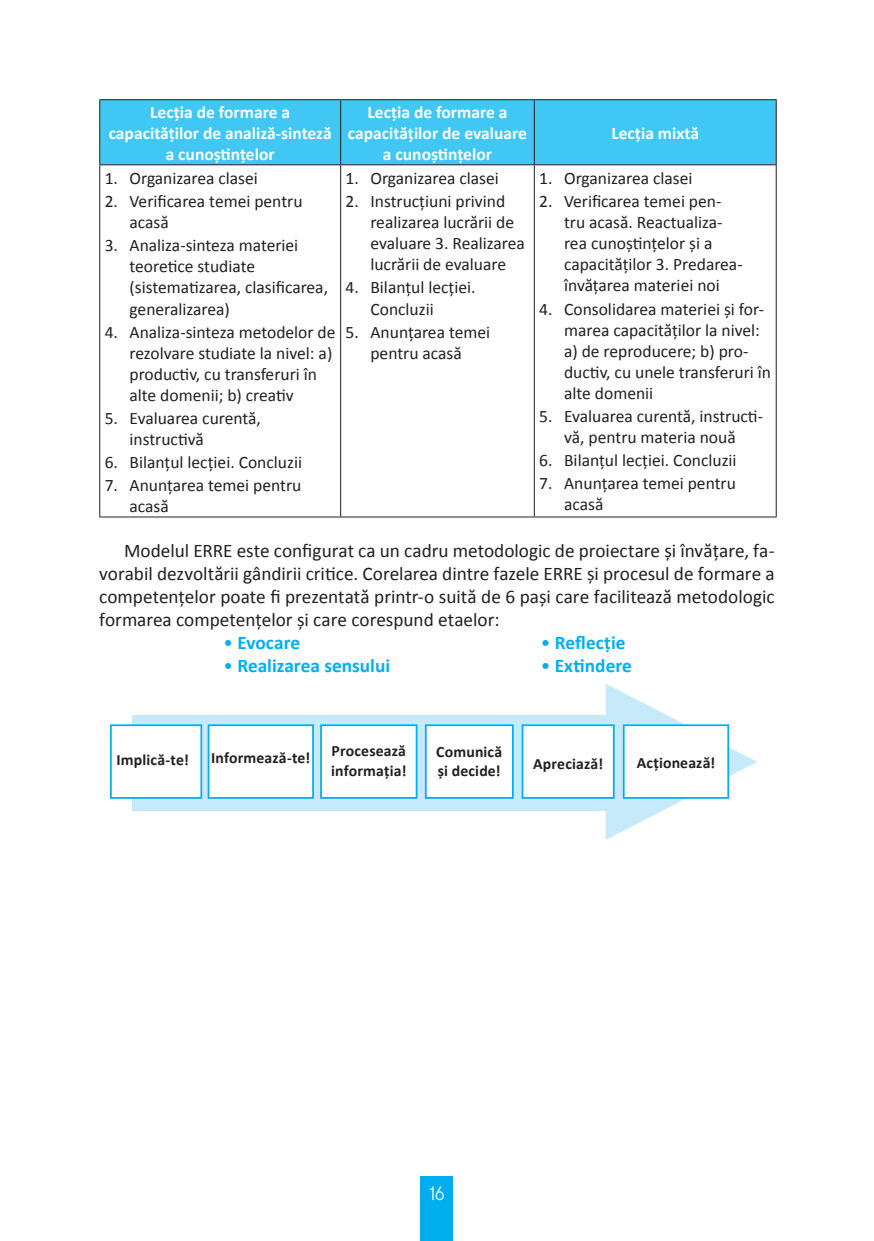
<style>
.page{position:relative;width:874px;height:1241px;background:#fff}
.page>*{position:absolute;margin:0;border:0;box-sizing:border-box;transform-origin:0 0}
.t1{font:19.25px/23.1px "Calibri";color:#231f20;text-align:justify}
.t2{font:700 19.25px "Calibri";color:#00aeef}
.t3{font:300 19.25px "GT Walsheim Pro";color:#fff;scale:.9 1}
.t4{font:17.5px/21px "Calibri";color:#231f20}
.t5{font:700 17.5px/21px "Calibri";color:#fff;text-align:center}
.t6{font:700 15.75px/19.2px "Calibri";letter-spacing:.01em;color:#231f20}
.s1{font-weight:400}
</style>
<div class="page">
<div style="left:420px;top:1176px;width:33px;height:64px;background:#00aeef"></div>
<svg style="left:605px;top:684px;width:151px;height:155px"></svg>
<div style="left:132px;top:715px;width:478px;height:95px;background:#c6eafa"></div>
<div style="left:100px;top:100px;width:675px;height:64px;background:#40c7f4"></div>
<hr style="left:99px;top:100px;width:1px;height:64px;background:#231f20">
<hr style="left:99px;top:99px;width:241px;height:1px;background:#231f20">
<hr style="left:340px;top:100px;width:1px;height:64px;background:#231f20">
<hr style="left:340px;top:99px;width:194px;height:1px;background:#231f20">
<hr style="left:534px;top:99px;width:242px;height:1px;background:#231f20">
<hr style="left:533px;top:100px;width:1px;height:64px;background:#231f20">
<hr style="left:775px;top:100px;width:1px;height:64px;background:#231f20">
<hr style="left:99px;top:165px;width:1px;height:351px;background:#231f20">
<hr style="left:99px;top:164px;width:241px;height:1px;background:#231f20">
<hr style="left:99px;top:516px;width:241px;height:1px;background:#231f20">
<hr style="left:340px;top:165px;width:1px;height:351px;background:#231f20">
<hr style="left:340px;top:164px;width:194px;height:1px;background:#231f20">
<hr style="left:534px;top:164px;width:242px;height:1px;background:#231f20">
<hr style="left:533px;top:165px;width:1px;height:351px;background:#231f20">
<hr style="left:775px;top:165px;width:1px;height:351px;background:#231f20">
<hr style="left:340px;top:516px;width:194px;height:1px;background:#231f20">
<hr style="left:534px;top:516px;width:242px;height:1px;background:#231f20">
<div style="left:110px;top:724px;width:92px;height:74px;background:#fff;border:2px solid #00aeef"></div>
<div style="left:207px;top:724px;width:107px;height:74px;background:#fff;border:2px solid #00aeef"></div>
<div style="left:320px;top:724px;width:97px;height:74px;background:#fff;border:2px solid #00aeef"></div>
<div style="left:424px;top:724px;width:89px;height:74px;background:#fff;border:2px solid #00aeef"></div>
<div style="left:521px;top:724px;width:93px;height:74px;background:#fff;border:2px solid #00aeef"></div>
<div style="left:622px;top:724px;width:106px;height:74px;background:#fff;border:2px solid #00aeef"></div>
<p class="t5" style="left:109px;top:101px;width:224px">Lecția de formare a capacităților de analiză-sinteză a cunoștințelor</p>
<p class="t5" style="left:348px;top:101px;width:180px">Lecția de formare a capacităților de evaluare a cunoștințelor</p>
<p class="t5" style="left:611px;top:122px;width:89px">Lecția mixtă</p>
<p class="t4" style="left:539px;top:167px;width:155px">1. Organizarea clasei</p>
<p class="t4" style="left:564px;top:190px;width:180px;text-indent:-25px">2. Verificarea temei pen&shy;tru acasă. Reactualiza&shy;rea cunoștințelor și a capacităților 3. Predarea&shy;învățarea materiei noi</p>
<p class="t4" style="left:564px;top:297px;width:208px;text-indent:-25px">4. Consolidarea materiei și for&shy;marea capacităților la nivel: a) de reproducere; b) pro&shy;ductiv, cu unele transferuri în alte domenii</p>
<p class="t4" style="left:539px;top:404px;width:225px;text-align:center">5. Evaluarea curentă, instructi&shy;vă, pentru materia nouă</p>
<p class="t4" style="left:539px;top:448px;width:199px">6. Bilanțul lecției. Concluzii</p>
<p class="t4" style="left:564px;top:471px;width:173px;text-indent:-25px">7. Anunțarea temei pentru acasă</p>
<p class="t1" style="left:99px;top:537px;width:676px;text-indent:25px">Modelul ERRE este configurat ca un cadru metodologic de proiectare și învățare, fa&shy;vorabil dezvoltării gândirii critice. Corelarea dintre fazele ERRE și procesul de formare a competențelor poate fi prezentată printr-o suită de 6 pași care facilitează metodologic formarea competențelor și care corespund etaelor:</p>
<p class="t2" style="left:223px;top:630px;width:78px"><span class="s1">•</span> Evocare</p>
<p class="t2" style="left:540px;top:630px;width:86px"><span class="s1">•</span> Reflecție</p>
<p class="t2" style="left:223px;top:653px;width:168px"><span class="s1">•</span> Realizarea sensului</p>
<p class="t2" style="left:540px;top:653px;width:93px"><span class="s1">•</span> Extindere</p>
<p class="t4" style="left:105px;top:167px;width:155px">1. Organizarea clasei</p>
<p class="t4" style="left:129px;top:190px;width:174px;text-indent:-25px">2. Verificarea temei pentru acasă</p>
<p class="t4" style="left:129px;top:234px;width:200px;text-indent:-25px">3. Analiza-sinteza materiei teoretice studiate (sistematizarea, clasificarea, generalizarea)</p>
<p class="t4" style="left:129px;top:320px;width:207px;text-indent:-25px">4. Analiza-sinteza metodelor de rezolvare studiate la nivel: a) productiv, cu transferuri în alte domenii; b) creativ</p>
<p class="t4" style="left:129px;top:406px;width:133px;text-indent:-25px">5. Evaluarea curentă, instructivă</p>
<p class="t4" style="left:105px;top:450px;width:199px">6. Bilanțul lecției. Concluzii</p>
<p class="t4" style="left:129px;top:474px;width:173px;text-indent:-25px">7. Anunțarea temei pentru acasă</p>
<p class="t4" style="left:345px;top:167px;width:155px">1. Organizarea clasei</p>
<p class="t4" style="left:370px;top:190px;width:156px;text-indent:-25px">2. Instrucțiuni privind realizarea lucrării de evaluare 3. Realizarea lucrării de evaluare</p>
<p class="t4" style="left:370px;top:276px;width:107px;text-indent:-25px">4. Bilanțul lecției.<br>Concluzii</p>
<p class="t4" style="left:345px;top:320px;width:146px;text-align:center">5. Anunțarea temei pentru acasă</p>
<p class="t6" style="left:211px;top:747px;width:101px">Informează-te!</p>
<p class="t6" style="left:331px;top:740px;width:77px">Procesează informația!</p>
<p class="t6" style="left:436px;top:741px;width:67px">Comunică și decide!</p>
<p class="t6" style="left:116px;top:749px;width:74px">Implică-te!</p>
<p class="t6" style="left:533px;top:753px;width:71px">Apreciază!</p>
<p class="t6" style="left:636px;top:752px;width:80px">Acționează!</p>
<p class="t3" style="left:429px;top:1180px;width:18px">16</p>
</div>
